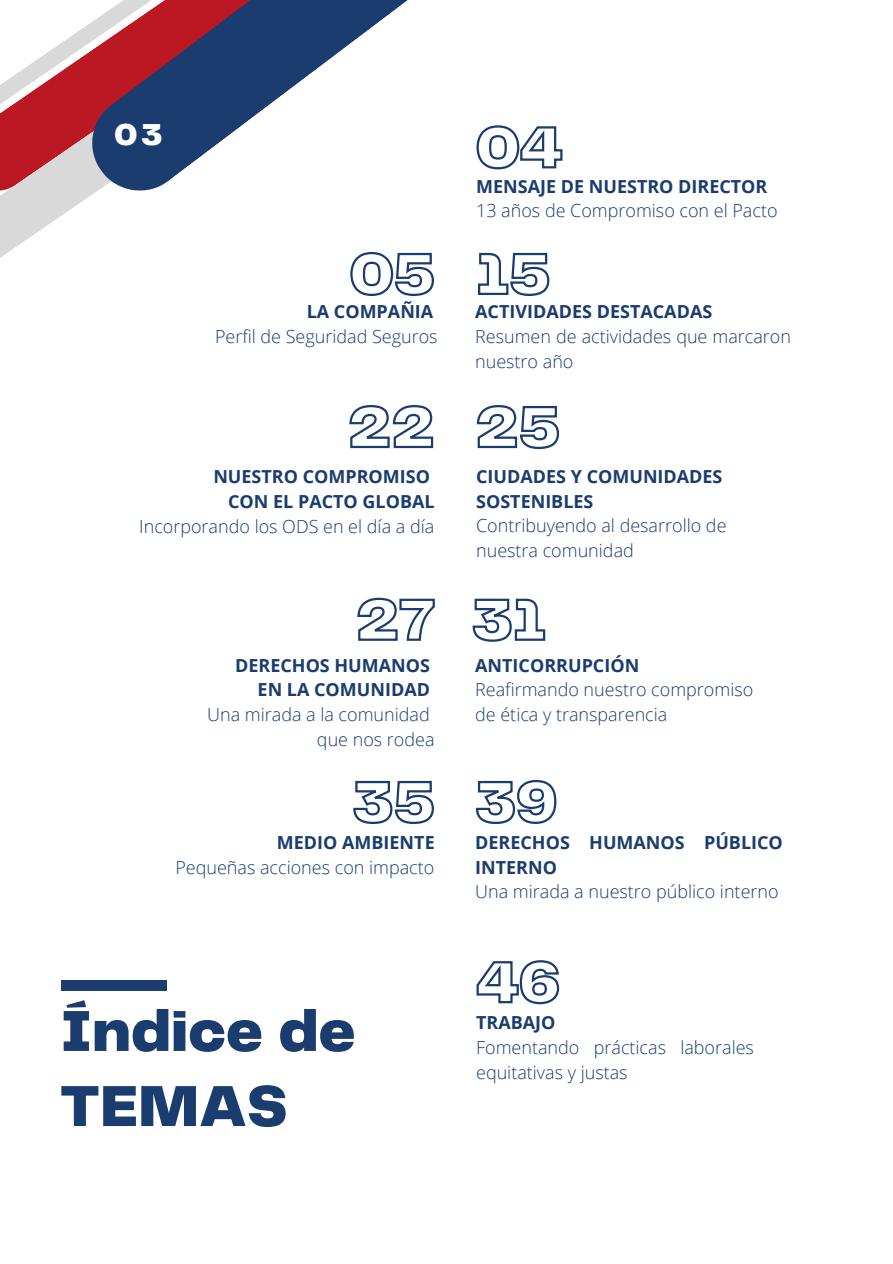
<style>
.page{position:relative;width:893px;height:1264px;background:#fff}
.page>*{position:absolute;margin:0;border:0;box-sizing:border-box;transform-origin:0 0}
.t1{font:900 60px/75px "Telegraf";color:#1b3c6f}
.t2{font:900 31.5px "Telegraf";color:#fff}
.t3{font:300 18px/24.8px "Open Sans";color:#1b3c6f}
.t4{font:700 18px/24.8px "Open Sans";color:#1b3c6f;text-align:right}
</style>
<div class="page">
<svg style="left:0;top:209px;width:71px;height:49px"></svg>
<svg style="left:277px;top:0;width:131px;height:99px"></svg>
<svg style="left:0;top:0;width:277px;height:209px"></svg>
<div style="left:61px;top:980px;width:106px;height:10px;background:#1b3c6f"></div>
<svg style="left:350px;top:252px;width:84px;height:44px"></svg>
<svg style="left:349px;top:405px;width:85px;height:44px"></svg>
<svg style="left:476px;top:405px;width:84px;height:45px"></svg>
<svg style="left:357px;top:597px;width:78px;height:44px"></svg>
<svg style="left:472px;top:598px;width:74px;height:44px"></svg>
<svg style="left:353px;top:780px;width:81px;height:44px"></svg>
<svg style="left:476px;top:125px;width:87px;height:45px"></svg>
<svg style="left:475px;top:779px;width:82px;height:45px"></svg>
<svg style="left:476px;top:960px;width:84px;height:45px"></svg>
<svg style="left:478px;top:252px;width:72px;height:44px"></svg>
<h2 class="t2" style="left:114px;top:121px;width:50px">03</h2>
<p class="t4" style="left:307px;top:299px;width:128px">LA COMPAÑIA</p>
<p class="t3" style="left:215px;top:323px;width:224px">Perfil de Seguridad Seguros</p>
<p class="t4" style="left:476px;top:173px;width:293px">MENSAJE DE NUESTRO DIRECTOR</p>
<p class="t3" style="left:476px;top:198px;width:303px">13 años de Compromiso con el Pacto</p>
<p class="t4" style="left:475px;top:299px;width:238px">ACTIVIDADES DESTACADAS</p>
<p class="t3" style="left:475px;top:323px;width:317px">Resumen de actividades que marcaron nuestro año</p>
<p class="t4" style="left:213px;top:463px;width:223px">NUESTRO COMPROMISO<br>CON EL PACTO GLOBAL</p>
<p class="t3" style="left:139px;top:513px;width:296px">Incorporando los ODS en el día a día</p>
<p class="t4" style="left:235px;top:652px;width:196px">DERECHOS HUMANOS<br>EN LA COMUNIDAD</p>
<p class="t3" style="left:207px;top:701px;width:229px;text-align:right">Una mirada a la comunidad que nos rodea</p>
<p class="t4" style="left:277px;top:829px;width:159px">MEDIO AMBIENTE</p>
<p class="t3" style="left:175px;top:854px;width:260px">Pequeñas acciones con impacto</p>
<h1 class="t1" style="left:60px;top:996px;width:297px">Índice de<br>TEMAS</h1>
<p class="t4" style="left:476px;top:463px;width:248px;text-align:left">CIUDADES Y COMUNIDADES<br>SOSTENIBLES</p>
<p class="t3" style="left:476px;top:513px;width:252px">Contribuyendo al desarrollo de nuestra comunidad</p>
<p class="t4" style="left:475px;top:652px;width:165px">ANTICORRUPCIÓN</p>
<p class="t3" style="left:475px;top:677px;width:279px">Reafirmando nuestro compromiso de ética y transparencia</p>
<p class="t4" style="left:475px;top:829px;width:309px;text-align:left">DERECHOS HUMANOS PÚBLICO<br>INTERNO</p>
<p class="t3" style="left:475px;top:879px;width:305px">Una mirada a nuestro público interno</p>
<p class="t4" style="left:476px;top:1009px;width:81px">TRABAJO</p>
<p class="t3" style="left:476px;top:1034px;width:279px">Fomentando prácticas laborales equitativas y justas</p>
</div>
